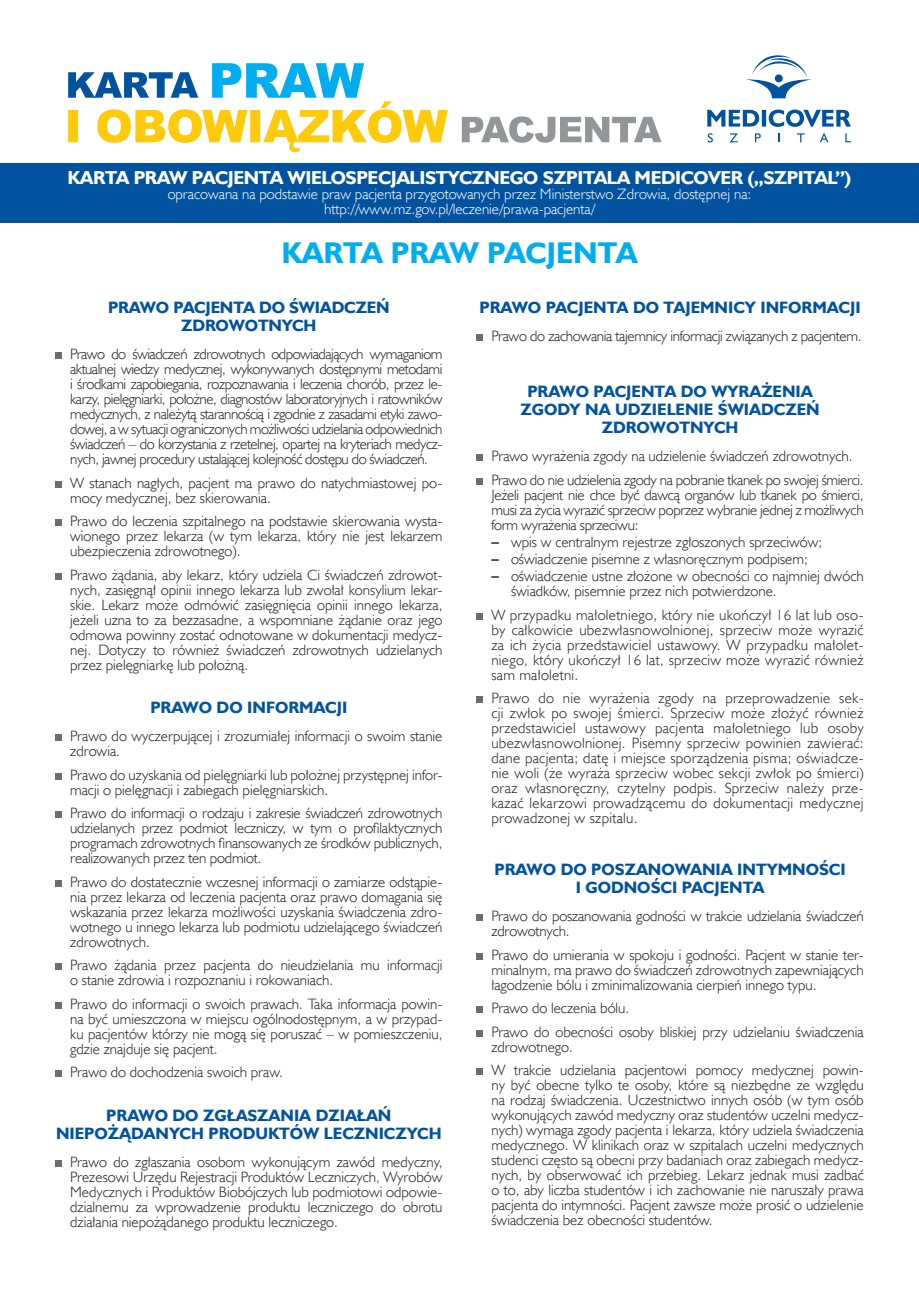
<style>
.page{position:relative;width:919px;height:1289px;background:#fff}
.page>*{position:absolute;margin:0;border:0;box-sizing:border-box;transform-origin:0 0}
.tytul{font:700 30px "Humanst 521 EU";color:#00aeef}
.tytul-2{font:700 18.75px "Humanst 521 EU";letter-spacing:-.02em;color:#fff}
.tytul-3{font:700 16.5px/18px "Humanst 521 EU";color:#0153a0;text-align:center}
.tekst{font:15px/15px "Humanst 521 Lt EU";color:#231f20;text-align:justify}
.tekst-2{font:15px/15px "Humanst 521 Lt EU";color:#fff;text-align:center}
.tekst-3{font:15px "Humanst 521 Lt EU";letter-spacing:-.02em;color:#231f20}
.s1{font-family:"Humanst 521 X Bd Cn EU"}
</style>
<div class="page">
<div style="left:0;top:163px;width:918px;height:59px;background:#0153a0"></div>
<svg style="left:462px;top:116px;width:199px;height:27px"></svg>
<svg style="left:68px;top:63px;width:380px;height:89px"></svg>
<div style="left:55px;top:352px;width:7px;height:7px;background:#6c6d70"></div>
<div style="left:55px;top:481px;width:7px;height:6px;background:#6c6d70"></div>
<div style="left:55px;top:519px;width:7px;height:7px;background:#6c6d70"></div>
<div style="left:55px;top:573px;width:7px;height:6px;background:#6c6d70"></div>
<div style="left:55px;top:734px;width:7px;height:7px;background:#6c6d70"></div>
<div style="left:55px;top:772px;width:7px;height:7px;background:#6c6d70"></div>
<div style="left:55px;top:811px;width:7px;height:7px;background:#6c6d70"></div>
<div style="left:55px;top:879px;width:7px;height:7px;background:#6c6d70"></div>
<div style="left:55px;top:963px;width:7px;height:7px;background:#6c6d70"></div>
<div style="left:55px;top:1001px;width:7px;height:7px;background:#6c6d70"></div>
<div style="left:55px;top:1070px;width:7px;height:7px;background:#6c6d70"></div>
<div style="left:55px;top:1159px;width:7px;height:7px;background:#6c6d70"></div>
<div style="left:476px;top:334px;width:7px;height:7px;background:#6c6d70"></div>
<div style="left:476px;top:454px;width:7px;height:7px;background:#6c6d70"></div>
<div style="left:476px;top:478px;width:7px;height:6px;background:#6c6d70"></div>
<div style="left:476px;top:613px;width:7px;height:6px;background:#6c6d70"></div>
<div style="left:476px;top:696px;width:7px;height:7px;background:#6c6d70"></div>
<div style="left:476px;top:914px;width:7px;height:7px;background:#6c6d70"></div>
<div style="left:476px;top:952px;width:7px;height:7px;background:#6c6d70"></div>
<div style="left:476px;top:1006px;width:7px;height:7px;background:#6c6d70"></div>
<div style="left:476px;top:1029px;width:7px;height:7px;background:#6c6d70"></div>
<div style="left:476px;top:1068px;width:7px;height:7px;background:#6c6d70"></div>
<svg style="left:746px;top:55px;width:65px;height:43px"></svg>
<svg style="left:707px;top:133px;width:5px;height:9px"></svg>
<svg style="left:730px;top:133px;width:7px;height:9px"></svg>
<svg style="left:755px;top:133px;width:5px;height:9px"></svg>
<svg style="left:796px;top:133px;width:8px;height:9px"></svg>
<svg style="left:820px;top:133px;width:8px;height:9px"></svg>
<svg style="left:845px;top:133px;width:5px;height:9px"></svg>
<svg style="left:707px;top:110px;width:143px;height:17px"></svg>
<p class="tytul-2" style="left:68px;top:166px;width:785px">KARTA PRAW PACJENTA WIELOSPECJALISTYCZNEGO SZPITALA MEDICOVER („SZPITAL”)</p>
<p class="tekst-2" style="left:168px;top:186px;width:585px">opracowana na podstawie praw pacjenta przygotowanych przez Ministerstwo Zdrowia, dostępnej na: http://www.mz.gov.pl/leczenie/prawa-pacjenta/</p>
<p class="tytul" style="left:281px;top:234px;width:357px">KARTA PRAW PACJENTA</p>
<p class="tytul-3" style="left:108px;top:299px;width:283px">PRAWO PACJENTA DO ŚWIADCZEŃ<br>ZDROWOTNYCH</p>
<p class="tekst" style="left:70px;top:346px;width:374px">Prawo do świadczeń zdrowotnych odpowiadających wymaganiom aktualnej wiedzy medycznej, wykonywanych dostępnymi metodami i środkami zapobiegania, rozpoznawania i leczenia chorób, przez le&shy;karzy, pielęgniarki, położne, diagnostów laboratoryjnych i ratowników medycznych, z należytą starannością i zgodnie z zasadami etyki zawo&shy;dowej, a w sytuacji ograniczonych możliwości udzielania odpowiednich świadczeń – do korzystania z rzetelnej, opartej na kryteriach medycz&shy;nych, jawnej procedury ustalającej kolejność dostępu do świadczeń.</p>
<p class="tekst" style="left:70px;top:475px;width:374px">W stanach nagłych, pacjent ma prawo do natychmiastowej po&shy;mocy medycznej, bez skierowania.</p>
<p class="tekst" style="left:70px;top:513px;width:374px">Prawo do leczenia szpitalnego na podstawie skierowania wysta&shy;wionego przez lekarza (w tym lekarza, który nie jest lekarzem ubezpieczenia zdrowotnego).</p>
<p class="tekst" style="left:70px;top:567px;width:374px">Prawo żądania, aby lekarz, który udziela Ci świadczeń zdrowot&shy;nych, zasięgnął opinii innego lekarza lub zwołał konsylium lekar&shy;skie. Lekarz może odmówić zasięgnięcia opinii innego lekarza, jeżeli uzna to za bezzasadne, a wspomniane żądanie oraz jego odmowa powinny zostać odnotowane w dokumentacji medycz&shy;nej. Dotyczy to również świadczeń zdrowotnych udzielanych przez pielęgniarkę lub położną.</p>
<p class="tytul-3" style="left:150px;top:698px;width:198px">PRAWO DO INFORMACJI</p>
<p class="tekst" style="left:70px;top:728px;width:374px">Prawo do wyczerpującej i zrozumiałej informacji o swoim stanie zdrowia.</p>
<p class="tekst" style="left:70px;top:766px;width:374px">Prawo do uzyskania od pielęgniarki lub położnej przystępnej infor&shy;macji o pielęgnacji i zabiegach pielęgniarskich.</p>
<p class="tekst" style="left:70px;top:805px;width:374px">Prawo do informacji o rodzaju i zakresie świadczeń zdrowotnych udzielanych przez podmiot leczniczy, w tym o profilaktycznych programach zdrowotnych finansowanych ze środków publicznych, realizowanych przez ten podmiot.</p>
<p class="tekst" style="left:70px;top:873px;width:374px">Prawo do dostatecznie wczesnej informacji o zamiarze odstąpie&shy;nia przez lekarza od leczenia pacjenta oraz prawo domagania się wskazania przez lekarza możliwości uzyskania świadczenia zdro&shy;wotnego u innego lekarza lub podmiotu udzielającego świadczeń zdrowotnych.</p>
<p class="tekst" style="left:70px;top:957px;width:374px">Prawo żądania przez pacjenta do nieudzielania mu informacji o stanie zdrowia i rozpoznaniu i rokowaniach.</p>
<p class="tekst" style="left:70px;top:995px;width:374px">Prawo do informacji o swoich prawach. Taka informacja powin&shy;na być umieszczona w miejscu ogólnodostępnym, a w przypad&shy;ku pacjentów którzy nie mogą się poruszać – w pomieszczeniu, gdzie znajduje się pacjent.</p>
<p class="tekst" style="left:70px;top:1064px;width:214px">Prawo do dochodzenia swoich praw.</p>
<p class="tytul-3" style="left:56px;top:1106px;width:387px">PRAWO DO ZGŁASZANIA DZIAŁAŃ<br>NIEPOŻĄDANYCH PRODUKTÓW LECZNICZYCH</p>
<p class="tekst" style="left:70px;top:1153px;width:374px">Prawo do zgłaszania osobom wykonującym zawód medyczny, Prezesowi Urzędu Rejestracji Produktów Leczniczych, Wyrobów Medycznych i Produktów Biobójczych lub podmiotowi odpowie&shy;dzialnemu za wprowadzenie produktu leczniczego do obrotu działania niepożądanego produktu leczniczego.</p>
<p class="tytul-3" style="left:479px;top:299px;width:382px">PRAWO PACJENTA DO TAJEMNICY INFORMACJI</p>
<p class="tekst-3" style="left:491px;top:327px;width:371px">Prawo do zachowania tajemnicy informacji związanych z pacjentem.</p>
<p class="tytul-3" style="left:520px;top:383px;width:300px">PRAWO PACJENTA DO WYRAŻENIA<br>ZGODY NA UDZIELENIE ŚWIADCZEŃ<br>ZDROWOTNYCH</p>
<p class="tekst" style="left:491px;top:448px;width:362px">Prawo wyrażenia zgody na udzielenie świadczeń zdrowotnych.</p>
<p class="tekst" style="left:491px;top:472px;width:374px">Prawo do nie udzielenia zgody na pobranie tkanek po swojej śmierci.<br>Jeżeli pacjent nie chce być dawcą organów lub tkanek po śmierci, musi za życia wyrazić sprzeciw poprzez wybranie jednej z możliwych form wyrażenia sprzeciwu:</p>
<p class="tekst" style="left:491px;top:534px;width:332px"><span class="s1">–</span> wpis w centralnym rejestrze zgłoszonych sprzeciwów;</p>
<p class="tekst" style="left:491px;top:551px;width:318px"><span class="s1">–</span> oświadczenie pisemne z własnoręcznym podpisem;</p>
<p class="tekst" style="left:511px;top:568px;width:354px;text-indent:-20px"><span class="s1">–</span> oświadczenie ustne złożone w obecności co najmniej dwóch świadków, pisemnie przez nich potwierdzone.</p>
<p class="tekst" style="left:491px;top:606px;width:374px">W przypadku małoletniego, który nie ukończył 16 lat lub oso&shy;by całkowicie ubezwłasnowolnionej, sprzeciw może wyrazić za ich życia przedstawiciel ustawowy. W przypadku małolet&shy;niego, który ukończył 16 lat, sprzeciw może wyrazić również sam małoletni.</p>
<p class="tekst" style="left:491px;top:690px;width:374px">Prawo do nie wyrażenia zgody na przeprowadzenie sek&shy;cji zwłok po swojej śmierci. Sprzeciw może złożyć również przedstawiciel ustawowy pacjenta małoletniego lub osoby ubezwłasnowolnionej. Pisemny sprzeciw powinien zawierać: dane pacjenta; datę i miejsce sporządzenia pisma; oświadcze&shy;nie woli (że wyraża sprzeciw wobec sekcji zwłok po śmierci) oraz własnoręczny, czytelny podpis. Sprzeciw należy prze&shy;kazać lekarzowi prowadzącemu do dokumentacji medycznej prowadzonej w szpitalu.</p>
<p class="tytul-3" style="left:494px;top:860px;width:353px">PRAWO DO POSZANOWANIA INTYMNOŚCI<br>I GODNOŚCI PACJENTA</p>
<p class="tekst" style="left:491px;top:908px;width:374px">Prawo do poszanowania godności w trakcie udzielania świadczeń zdrowotnych.</p>
<p class="tekst" style="left:491px;top:946px;width:374px">Prawo do umierania w spokoju i godności. Pacjent w stanie ter&shy;minalnym, ma prawo do świadczeń zdrowotnych zapewniających łagodzenie bólu i zminimalizowania cierpień innego typu.</p>
<p class="tekst" style="left:491px;top:1000px;width:139px">Prawo do leczenia bólu.</p>
<p class="tekst" style="left:491px;top:1023px;width:374px">Prawo do obecności osoby bliskiej przy udzielaniu świadczenia zdrowotnego.</p>
<p class="tekst" style="left:491px;top:1062px;width:374px">W trakcie udzielania pacjentowi pomocy medycznej powin&shy;ny być obecne tylko te osoby, które są niezbędne ze względu na rodzaj świadczenia. Uczestnictwo innych osób (w tym osób wykonujących zawód medyczny oraz studentów uczelni medycz&shy;nych) wymaga zgody pacjenta i lekarza, który udziela świadczenia medycznego. W klinikach oraz w szpitalach uczelni medycznych studenci często są obecni przy badaniach oraz zabiegach medycz&shy;nych, by obserwować ich przebieg. Lekarz jednak musi zadbać o to, aby liczba studentów i ich zachowanie nie naruszały prawa pacjenta do intymności. Pacjent zawsze może prosić o udzielenie świadczenia bez obecności studentów.</p>
</div>
